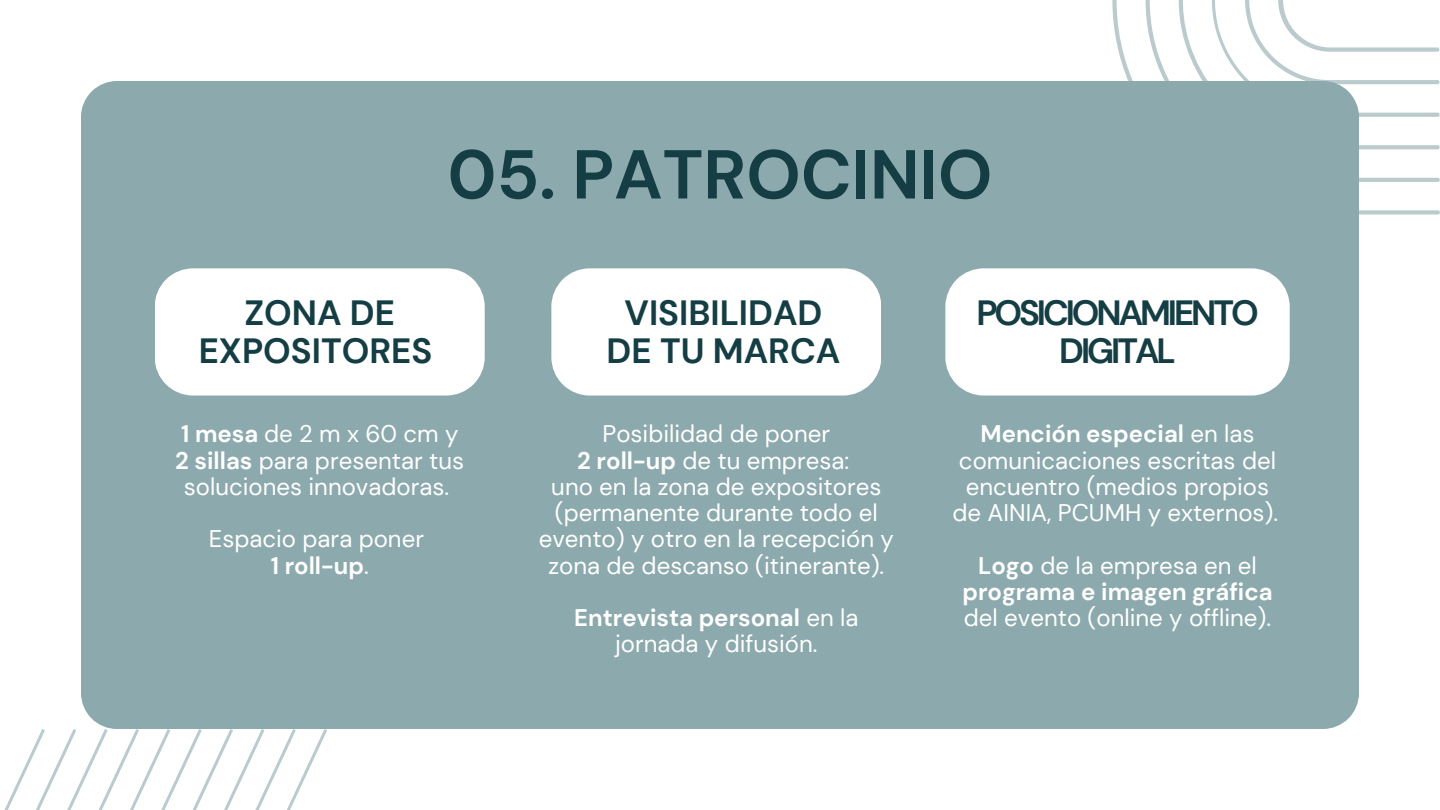
<style>
.page{position:relative;width:1440px;height:810px;background:#fff}
.page>*{position:absolute;margin:0;border:0;box-sizing:border-box;transform-origin:0 0}
.t1{font:700 69px "DM Sans";color:#143e44}
.t2{font:700 35px/38.2px "DM Sans";color:#143e44;text-align:center}
.t3{font:700 35px/38.2px "DM Sans";letter-spacing:-.09em;color:#143e44;text-align:center}
.t4{font:24px/26.2px "DM Sans";color:#fff;text-align:center}
.t5{font:700 24px "DM Sans";color:#fff}
.t6{font:24px "DM Sans";letter-spacing:.265em;color:#fff}
.s1{font-weight:700}
.s2{font-weight:400}
</style>
<div class="page">
<svg style="left:1112px;top:0;width:328px;height:214px"></svg>
<div style="left:81px;top:81px;width:1278px;height:648px;background:#8ca9ad"></div>
<svg style="left:155px;top:268px;width:330px;height:128px"></svg>
<svg style="left:551px;top:268px;width:330px;height:128px"></svg>
<svg style="left:4px;top:726px;width:326px;height:84px"></svg>
<svg style="left:945px;top:268px;width:345px;height:128px"></svg>
<p class="t1" style="left:448px;top:130px;width:546px">05. PATROCINIO</p>
<h1 class="t2" style="left:199px;top:294px;width:235px">ZONA DE<br>EXPOSITORES</h1>
<p class="t2" style="left:607px;top:294px;width:235px">VISIBILIDAD<br>DE TU MARCA</p>
<p class="t3" style="left:976px;top:294px;width:284px">POSICIONAMIENTO<br>DIGITAL</p>
<h2 class="t6" style="left:181px;top:419px;width:279px"><span class="s1">1mesa</span>de2mx60cmy</h2>
<p class="t4" style="left:175px;top:447px;width:290px"><span class="s1">2 sillas</span> para presentar tus soluciones innovadoras.</p>
<p class="t4" style="left:209px;top:526px;width:217px">Espacio para poner</p>
<p class="t5" style="left:271px;top:550px;width:100px">1 roll-up<span class="s2">.</span></p>
<p class="t4" style="left:603px;top:421px;width:229px">Posibilidad de poner</p>
<h2 class="t4" style="left:577px;top:447px;width:273px"><span class="s1">2 roll-up</span> de tu empresa:</h2>
<p class="t4" style="left:539px;top:474px;width:357px">uno en la zona de expositores (permanente durante todo el evento) y otro en la recepción y zona de descanso (itinerante).</p>
<p class="t5" style="left:574px;top:602px;width:286px">Entrevista personal <span class="s2">en la</span></p>
<p class="t4" style="left:615px;top:631px;width:204px">jornada y difusión.</p>
<p class="t4" style="left:953px;top:421px;width:327px"><span class="s1">Mención especial</span> en las comunicaciones escritas del encuentro (medios propios de AINIA, PCUMH y externos).</p>
<h2 class="t4" style="left:962px;top:552px;width:312px"><span class="s1">Logo</span> de la empresa en el <span class="s1">programa e imagen gráfica </span>del evento (online y offline).</h2>
</div>
